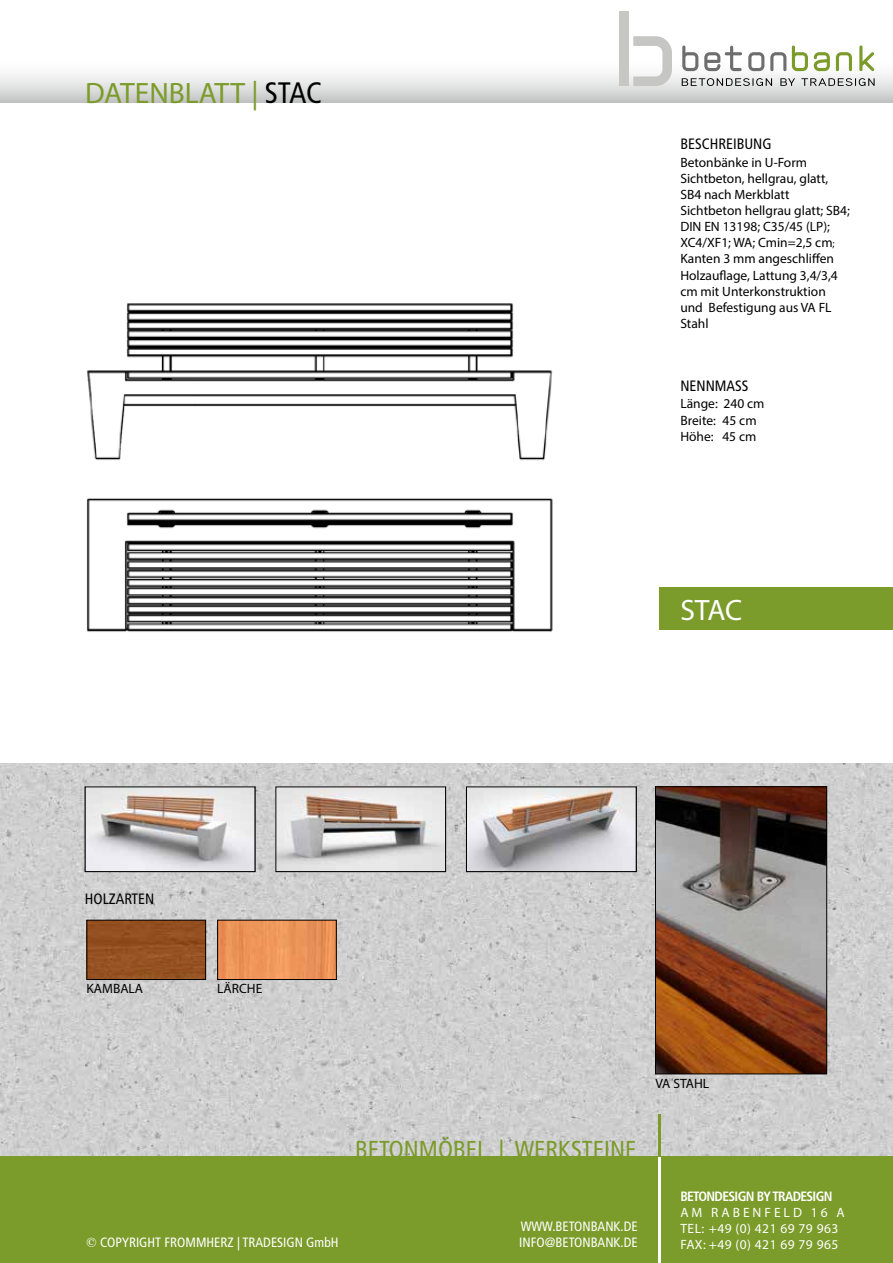
<style>
.page{position:relative;width:893px;height:1263px;background:#fff}
.page>*{position:absolute;margin:0;border:0;box-sizing:border-box;transform-origin:0 0}
.t1{font:29.55px "Myriad Pro";color:#7b9b2a}
.t2{font:29.55px "Myriad Pro";color:#fff}
.t3{font:condensed 24.45px "Frutiger";color:#7b9b2a}
.t4{font:condensed 15px "Frutiger";color:#000}
.t5{font:13.5px/16.2px "Myriad Pro";color:#000}
.t6{font:condensed 13.5px "Frutiger";color:#fff}
.t7{font:13.5px/16.2px "Myriad Pro";letter-spacing:.035em;color:#fff}
.t8{font:700 condensed 13.5px "Frutiger";letter-spacing:-.05em;color:#fff}
.s1{font-family:"Frutiger";font-stretch:condensed;color:#000}
.s2{font-size:10.5px}
.s3{font-family:"Times";font-stretch:normal}
</style>
<div class="page">
<img style="left:0;top:763px;width:893px;height:393px">
<svg style="left:0;top:45px;width:893px;height:58px"></svg>
<svg style="left:633px;top:36px;width:39px;height:50px"></svg>
<div style="left:619px;top:11px;width:10px;height:75px;background:#c6c6c5"></div>
<svg style="left:682px;top:78px;width:193px;height:8px;background:#acacac"></svg>
<svg style="left:682px;top:46px;width:104px;height:25px"></svg>
<svg style="left:792px;top:46px;width:82px;height:25px"></svg>
<div style="left:659px;top:587px;width:234px;height:42px;background:#7b9b2a"></div>
<div style="left:0;top:1157px;width:893px;height:106px;background:#7b9b2a"></div>
<hr style="left:658px;top:1157px;width:2px;height:106px;background:#fff">
<hr style="left:658px;top:1114px;width:2px;height:43px;background:#7b9b2a">
<img style="left:89px;top:922px;width:115px;height:56px">
<div style="left:87px;top:920px;width:119px;height:60px;border:1px solid #000"></div>
<img style="left:219px;top:922px;width:116px;height:56px">
<div style="left:217px;top:920px;width:120px;height:60px;border:1px solid #000"></div>
<img style="left:87px;top:789px;width:166px;height:81px">
<img style="left:468px;top:789px;width:166px;height:81px">
<img style="left:278px;top:789px;width:166px;height:81px">
<div style="left:85px;top:787px;width:170px;height:85px;border:1px solid #000"></div>
<div style="left:466px;top:787px;width:170px;height:85px;border:1px solid #000"></div>
<div style="left:276px;top:787px;width:170px;height:85px;border:1px solid #000"></div>
<img style="left:86px;top:303px;width:467px;height:329px">
<img style="left:657px;top:789px;width:168px;height:283px">
<div style="left:655px;top:787px;width:172px;height:287px;border:1px solid #000"></div>
<h1 class="t1" style="left:85px;top:75px;width:238px">DATENBLATT | <span class="s1">STAC</span></h1>
<p class="t4" style="left:680px;top:135px;width:93px">BESCHREIBUNG</p>
<p class="t5" style="left:680px;top:154px;width:171px">Betonbänke in U-Form<br>Sichtbeton, hellgrau, glatt,<br>SB4 nach Merkblatt<br>Sichtbeton hellgrau glatt; SB4;<br>DIN EN 13198; C35/45 (LP);<br>XC4/XF1; WA; Cmin=2,5 cm<span class="s2">;<br></span>Kanten 3 mm angeschliffen<br>Holzauflage, Lattung 3,4/3,4 cm mit Unterkonstruktion und Befestigung aus VA FL<br>Stahl</p>
<p class="t4" style="left:680px;top:377px;width:70px">NENNMASS</p>
<p class="t5" style="left:680px;top:396px;width:86px">Länge: 240 cm<br>Breite: 45 cm<br>Höhe: 45 cm</p>
<h1 class="t2" style="left:680px;top:591px;width:63px">STAC</h1>
<p class="t4" style="left:85px;top:890px;width:71px">HOLZARTEN</p>
<p class="t5" style="left:87px;top:980px;width:58px">KAMBALA</p>
<p class="t5" style="left:217px;top:980px;width:47px">LÄRCHE</p>
<p class="t5" style="left:655px;top:1075px;width:55px">VA STAHL</p>
<h2 class="t3" style="left:355px;top:1135px;width:283px">BETONMÖBEL | WERKSTEINE</h2>
<p class="t6" style="left:521px;top:1218px;width:119px">WWW.BETONBANK.DE</p>
<p class="t6" style="left:86px;top:1234px;width:254px"><span class="s3">©</span> COPYRIGHT FROMMHERZ | TRADESIGN GmbH</p>
<p class="t6" style="left:519px;top:1235px;width:120px">INFO@BETONBANK.DE</p>
<p class="t8" style="left:680px;top:1188px;width:154px">BETONDESIGN BY TRADESIGN</p>
<p class="t7" style="left:680px;top:1204px;width:166px">AM RABENFELD 16 A<br>TEL: +49 (0) 421 69 79 963<br>FAX: +49 (0) 421 69 79 965</p>
</div>
